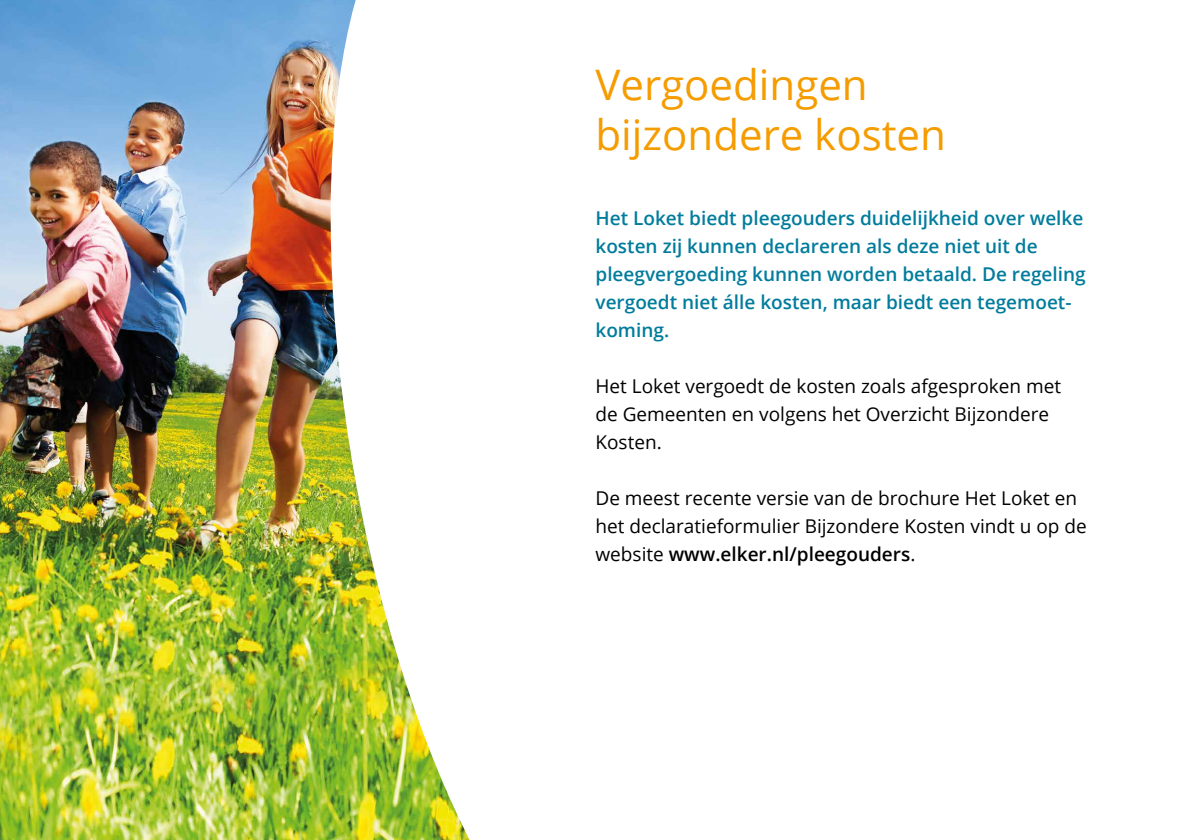
<style>
.page{position:relative;width:1191px;height:840px;background:#fff}
.page>*{position:absolute;margin:0;border:0;box-sizing:border-box;transform-origin:0 0}
.t1{font:42px/50px "Open Sans";color:#f59c00}
.t2{font:19px/28px "Open Sans";color:#000}
.t3{font:600 19px/28px "Open Sans";color:#007c9c}
.s1{font-weight:600}
</style>
<div class="page">
<img style="left:0;top:0;width:299px;height:839px">
<img style="left:299px;top:0;width:170px;height:839px">
<h1 class="t1" style="left:595px;top:59px;width:352px">Vergoedingen bijzondere kosten</h1>
<p class="t3" style="left:595px;top:203px;width:492px">Het Loket biedt pleegouders duidelijkheid over welke kosten zij kunnen declareren als deze niet uit de pleegvergoeding kunnen worden betaald. De regeling vergoedt niet álle kosten, maar biedt een tegemoet&shy;koming.</p>
<p class="t2" style="left:595px;top:371px;width:467px">Het Loket vergoedt de kosten zoals afgesproken met de Gemeenten en volgens het Overzicht Bijzondere<br>Kosten.</p>
<p class="t2" style="left:595px;top:483px;width:493px">De meest recente versie van de brochure Het Loket en het declaratieformulier Bijzondere Kosten vindt u op de website <span class="s1">www.elker.nl/pleegouders</span>.</p>
</div>
